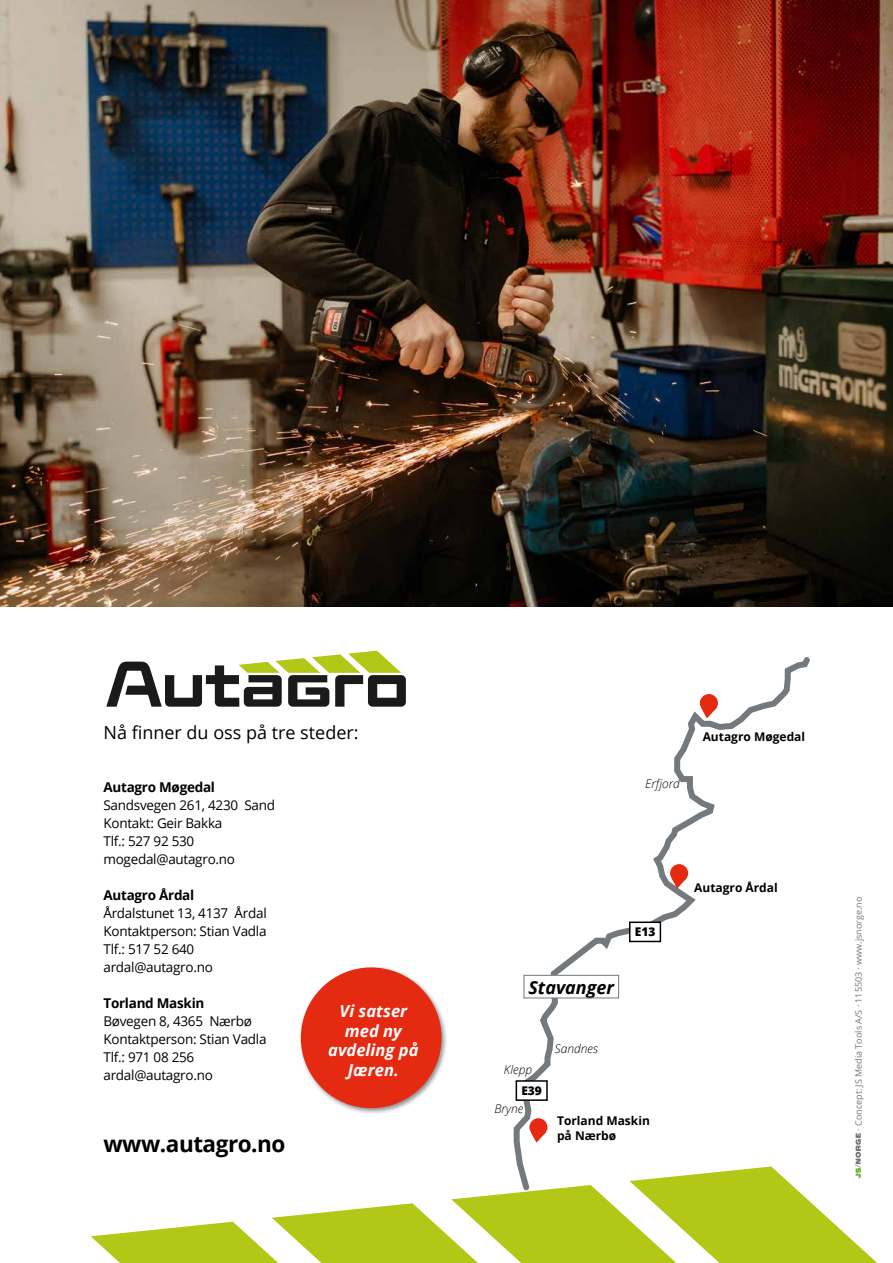
<style>
.page{position:relative;width:893px;height:1263px;background:#fff}
.page>*{position:absolute;margin:0;border:0;box-sizing:border-box;transform-origin:0 0}
.t1{font:700 22.5px "Open Sans";letter-spacing:-.02em;color:#000}
.t2{font:18px "Open Sans";color:#000}
.t3{font:italic 700 18px "Open Sans";color:#000}
.t4{font:italic 700 16.5px/19.8px "Open Sans";letter-spacing:.005em;color:#fff;text-align:center}
.t5{font:13.5px/18px "Open Sans";letter-spacing:-.02em;color:#000}
.t6{font:700 13.5px "Open Sans";letter-spacing:-.02em;color:#000}
.t7{font:700 12px/14.4px "Open Sans";color:#000}
.t8{font:italic 300 12px "Open Sans";color:#000}
.t9{font:800 12px "Open Sans";color:#000}
.t10{font:9px "Open Sans";color:#73797d}
</style>
<div class="page">
<img style="left:0;top:0;width:893px;height:607px">
<svg style="left:106px;top:651px;width:300px;height:56px"></svg>
<div style="left:298px;top:965px;width:150px;height:150px;background:#000;opacity:.45"></div>
<div style="left:301px;top:967px;width:140px;height:141px;background:#e52a12;border-radius:50%"></div>
<svg style="left:513px;top:657px;width:297px;height:475px"></svg>
<div style="left:529px;top:1118px;width:18px;height:18px;background:#e52a12;border-radius:50%"></div>
<div style="left:700px;top:694px;width:18px;height:18px;background:#e52a12;border-radius:50%"></div>
<svg style="left:701px;top:708px;width:15px;height:10px"></svg>
<div style="left:670px;top:864px;width:18px;height:18px;background:#e52a12;border-radius:50%"></div>
<svg style="left:672px;top:879px;width:14px;height:9px"></svg>
<div style="left:630px;top:922px;width:30px;height:19px;background:#fff"></div>
<div style="left:629px;top:921px;width:32px;height:21px;border:2px solid #000"></div>
<div style="left:516px;top:1081px;width:31px;height:19px;background:#fff"></div>
<div style="left:516px;top:1080px;width:32px;height:21px;border:2px solid #000"></div>
<div style="left:524px;top:975px;width:95px;height:23px;background:#fff"></div>
<div style="left:524px;top:975px;width:95px;height:23px;border:1px solid #73797d"></div>
<svg style="left:91px;top:1132px;width:786px;height:131px"></svg>
<h2 class="t2" style="left:103px;top:720px;width:257px">Nå finner du oss på tre steder:</h2>
<p class="t6" style="left:103px;top:778px;width:113px">Autagro Møgedal</p>
<p class="t5" style="left:103px;top:796px;width:173px">Sandsvegen 261, 4230 Sand<br>Kontakt: Geir Bakka<br>Tlf.: 527 92 530 mogedal@autagro.no</p>
<p class="t6" style="left:103px;top:886px;width:92px">Autagro Årdal</p>
<p class="t5" style="left:103px;top:904px;width:165px">Årdalstunet 13, 4137 Årdal<br>Kontaktperson: Stian Vadla<br>Tlf.: 517 52 640 ardal@autagro.no</p>
<p class="t6" style="left:103px;top:994px;width:102px">Torland Maskin</p>
<p class="t5" style="left:103px;top:1012px;width:165px">Bøvegen 8, 4365 Nærbø<br>Kontaktperson: Stian Vadla<br>Tlf.: 971 08 256 ardal@autagro.no</p>
<h1 class="t1" style="left:103px;top:1128px;width:184px">www.autagro.no</h1>
<p class="t4" style="left:328px;top:1000px;width:92px">Vi satser med ny avdeling på<br>Jæren.</p>
<p class="t8" style="left:645px;top:776px;width:36px">Erfjord</p>
<p class="t7" style="left:703px;top:730px;width:104px">Autagro Møgedal</p>
<h2 class="t3" style="left:528px;top:974px;width:87px">Stavanger</h2>
<p class="t8" style="left:504px;top:1061px;width:30px">Klepp</p>
<p class="t9" style="left:521px;top:1082px;width:22px">E39</p>
<p class="t8" style="left:555px;top:1040px;width:44px">Sandnes</p>
<p class="t9" style="left:635px;top:923px;width:22px">E13</p>
<p class="t8" style="left:494px;top:1100px;width:30px">Bryne</p>
<p class="t7" style="left:557px;top:1113px;width:94px">Torland Maskin på Nærbø</p>
<p class="t7" style="left:694px;top:880px;width:85px">Autagro Årdal</p>
<p class="t10" style="left:852px;top:1131px;width:235px;rotate:-90deg">· Concept: JS Media Tools A/S · 115503 · www.jsnorge.no</p>
</div>
